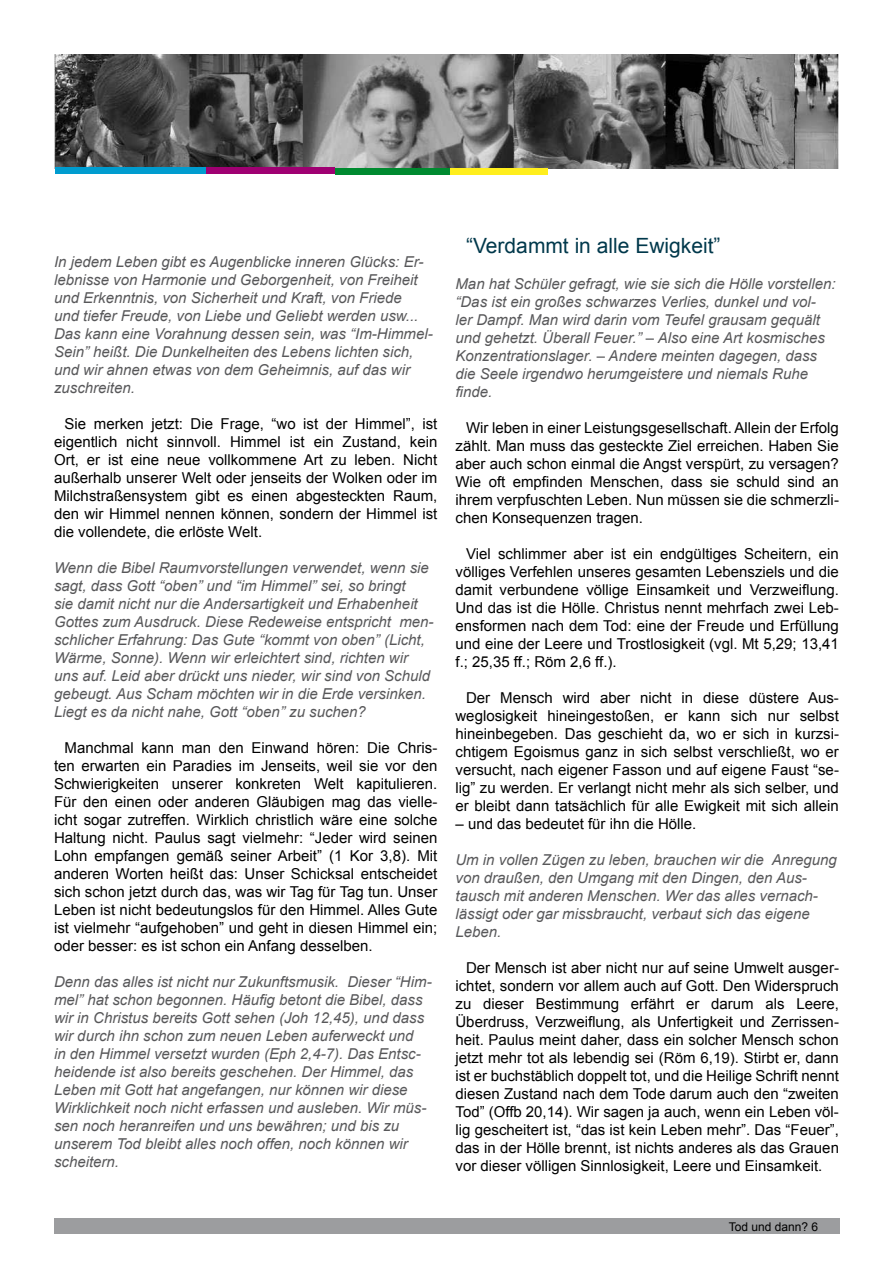
<style>
.page{position:relative;width:893px;height:1263px;background:#fff}
.page>*{position:absolute;margin:0;border:0;box-sizing:border-box;transform-origin:0 0}
.t1{font:21px "Arial";color:#00384b}
.t2{font:15px/18px "Arial";color:#000;text-align:justify}
.t3{font:italic 15px/18px "Arial";color:#58585a}
.t4{font:12px "Arial";color:#000}
</style>
<div class="page">
<div style="left:54px;top:1218px;width:785px;height:16px;background:#9c9d9f"></div>
<img style="left:54px;top:54px;width:785px;height:114px">
<div style="left:55px;top:168px;width:151px;height:6px;background:#009ccf"></div>
<div style="left:206px;top:168px;width:129px;height:6px;background:#9f0072"></div>
<div style="left:335px;top:168px;width:116px;height:6px;background:#008a30"></div>
<div style="left:451px;top:168px;width:97px;height:6px;background:#ffee1d"></div>
<p class="t3" style="left:54px;top:253px;width:380px">In jedem Leben gibt es Augenblicke inneren Glücks: Er&shy;lebnisse von Harmonie und Geborgenheit, von Freiheit und Erkenntnis, von Sicherheit und Kraft, von Friede<br>und tiefer Freude, von Liebe und Geliebt werden usw...<br>Das kann eine Vorahnung dessen sein, was “Im-Himmel-Sein” heißt. Die Dunkelheiten des Lebens lichten sich, und wir ahnen etwas von dem Geheimnis, auf das wir zuschreiten.</p>
<p class="t2" style="left:54px;top:414px;width:385px;text-indent:11px">Sie merken jetzt: Die Frage, “wo ist der Himmel”, ist eigentlich nicht sinnvoll. Himmel ist ein Zustand, kein Ort, er ist eine neue vollkommene Art zu leben. Nicht außerhalb unserer Welt oder jenseits der Wolken oder im Milchstraßensystem gibt es einen abgesteckten Raum, den wir Himmel nennen können, sondern der Himmel ist die vollendete, die erlöste Welt.</p>
<p class="t3" style="left:54px;top:559px;width:381px">Wenn die Bibel Raumvorstellungen verwendet, wenn sie sagt, dass Gott “oben” und “im Himmel” sei, so bringt<br>sie damit nicht nur die Andersartigkeit und Erhabenheit Gottes zum Ausdruck. Diese Redeweise entspricht men&shy;schlicher Erfahrung: Das Gute “kommt von oben” (Licht, Wärme, Sonne). Wenn wir erleichtert sind, richten wir uns auf. Leid aber drückt uns nieder, wir sind von Schuld gebeugt. Aus Scham möchten wir in die Erde versinken.<br>Liegt es da nicht nahe, Gott “oben” zu suchen?</p>
<p class="t2" style="left:54px;top:738px;width:385px;text-indent:11px">Manchmal kann man den Einwand hören: Die Chris&shy;ten erwarten ein Paradies im Jenseits, weil sie vor den Schwierigkeiten unserer konkreten Welt kapitulieren.<br>Für den einen oder anderen Gläubigen mag das vielle&shy;icht sogar zutreffen. Wirklich christlich wäre eine solche Haltung nicht. Paulus sagt vielmehr: “Jeder wird seinen Lohn empfangen gemäß seiner Arbeit” (1 Kor 3,8). Mit anderen Worten heißt das: Unser Schicksal entscheidet sich schon jetzt durch das, was wir Tag für Tag tun. Unser Leben ist nicht bedeutungslos für den Himmel. Alles Gute ist vielmehr “aufgehoben” und geht in diesen Himmel ein; oder besser: es ist schon ein Anfang desselben.</p>
<p class="t3" style="left:54px;top:973px;width:379px">Denn das alles ist nicht nur Zukunftsmusik. Dieser “Him&shy;mel” hat schon begonnen. Häufig betont die Bibel, dass wir in Christus bereits Gott sehen (Joh 12,45), und dass wir durch ihn schon zum neuen Leben auferweckt und<br>in den Himmel versetzt wurden (Eph 2,4-7). Das Entsc&shy;heidende ist also bereits geschehen. Der Himmel, das Leben mit Gott hat angefangen, nur können wir diese Wirklichkeit noch nicht erfassen und ausleben. Wir müs&shy;sen noch heranreifen und uns bewähren; und bis zu unserem Tod bleibt alles noch offen, noch können wir scheitern.</p>
<h1 class="t1" style="left:466px;top:232px;width:256px">“Verdammt in alle Ewigkeit”</h1>
<p class="t3" style="left:455px;top:275px;width:382px">Man hat Schüler gefragt, wie sie sich die Hölle vorstellen: “Das ist ein großes schwarzes Verlies, dunkel und vol&shy;ler Dampf. Man wird darin vom Teufel grausam gequält und gehetzt. Überall Feuer.” – Also eine Art kosmisches Konzentrationslager. – Andere meinten dagegen, dass die Seele irgendwo herumgeistere und niemals Ruhe finde.</p>
<p class="t2" style="left:455px;top:419px;width:385px;text-indent:11px">Wir leben in einer Leistungsgesellschaft. Allein der Erfolg zählt. Man muss das gesteckte Ziel erreichen. Haben Sie aber auch schon einmal die Angst verspürt, zu versagen?<br>Wie oft empfinden Menschen, dass sie schuld sind an ihrem verpfuschten Leben. Nun müssen sie die schmerzli&shy;chen Konsequenzen tragen.</p>
<p class="t2" style="left:455px;top:545px;width:385px;text-indent:11px">Viel schlimmer aber ist ein endgültiges Scheitern, ein völliges Verfehlen unseres gesamten Lebensziels und die damit verbundene völlige Einsamkeit und Verzweiflung.<br>Und das ist die Hölle. Christus nennt mehrfach zwei Leb&shy;ensformen nach dem Tod: eine der Freude und Erfüllung und eine der Leere und Trostlosigkeit (vgl. Mt 5,29; 13,41 f.; 25,35 ff.; Röm 2,6 ff.).</p>
<p class="t2" style="left:455px;top:689px;width:385px;text-indent:11px">Der Mensch wird aber nicht in diese düstere Aus&shy;weglosigkeit hineingestoßen, er kann sich nur selbst hineinbegeben. Das geschieht da, wo er sich in kurzsi&shy;chtigem Egoismus ganz in sich selbst verschließt, wo er versucht, nach eigener Fasson und auf eigene Faust “se&shy;lig” zu werden. Er verlangt nicht mehr als sich selber, und er bleibt dann tatsächlich für alle Ewigkeit mit sich allein</p>
<p class="t2" style="left:455px;top:815px;width:242px">– und das bedeutet für ihn die Hölle.</p>
<p class="t3" style="left:455px;top:851px;width:383px">Um in vollen Zügen zu leben, brauchen wir die Anregung von draußen, den Umgang mit den Dingen, den Aus&shy;tausch mit anderen Menschen. Wer das alles vernach&shy;lässigt oder gar missbraucht, verbaut sich das eigene Leben.</p>
<p class="t2" style="left:455px;top:959px;width:385px;text-indent:11px">Der Mensch ist aber nicht nur auf seine Umwelt ausger&shy;ichtet, sondern vor allem auch auf Gott. Den Widerspruch zu dieser Bestimmung erfährt er darum als Leere, Überdruss, Verzweiflung, als Unfertigkeit und Zerrissen&shy;heit. Paulus meint daher, dass ein solcher Mensch schon jetzt mehr tot als lebendig sei (Röm 6,19). Stirbt er, dann ist er buchstäblich doppelt tot, und die Heilige Schrift nennt diesen Zustand nach dem Tode darum auch den “zweiten Tod” (Offb 20,14). Wir sagen ja auch, wenn ein Leben völ&shy;lig gescheitert ist, “das ist kein Leben mehr”. Das “Feuer”, das in der Hölle brennt, ist nichts anderes als das Grauen vor dieser völligen Sinnlosigkeit, Leere und Einsamkeit.</p>
<p class="t4" style="left:729px;top:1218px;width:91px">Tod und dann? 6</p>
</div>
